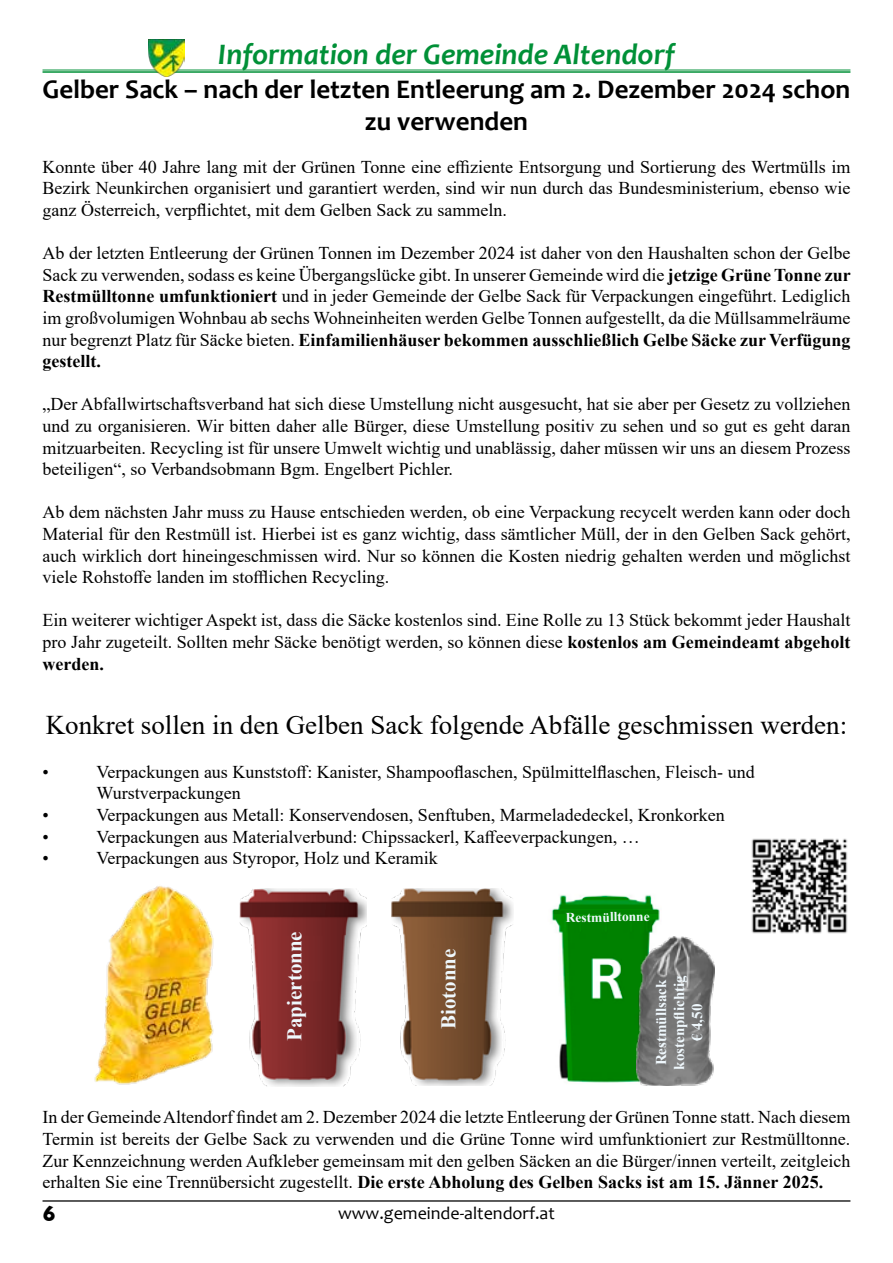
<style>
.page{position:relative;width:893px;height:1263px;background:#fff}
.page>*{position:absolute;margin:0;border:0;box-sizing:border-box;transform-origin:0 0}
.t1{font:italic 700 30px "Candara";color:#009037}
.t2{font:700 27px/32.4px "Candara";color:#000;text-align:center}
.t3{font:27px "Times New Roman";color:#000}
.t4{font:700 21px "Times New Roman";color:#eff8fd}
.t5{font:18px/21.6px "Times New Roman";color:#000;text-align:justify}
.t6{font:18px "Candara";color:#000}
.t7{font:18px "Kabana Bold Plain";color:#000}
.t8{font:700 15px/18px "Times New Roman";color:#eff8fd;text-align:center}
.t9{font:700 13.5px "Times New Roman";color:#eff8fd}
.s1{font-weight:700}
</style>
<div class="page">
<hr style="left:43px;top:70px;width:807px;height:1px;background:#009037">
<hr style="left:43px;top:71px;width:807px;height:2px;background:#009037">
<img style="left:149px;top:40px;width:36px;height:36px">
<hr style="left:43px;top:1200px;width:807px;height:1px;background:#000">
<img style="left:551px;top:895px;width:109px;height:188px">
<img style="left:94px;top:886px;width:120px;height:199px">
<img style="left:240px;top:888px;width:126px;height:198px">
<img style="left:391px;top:888px;width:122px;height:197px">
<img style="left:637px;top:937px;width:77px;height:148px">
<img style="left:751px;top:838px;width:97px;height:96px">
<h1 class="t1" style="left:218px;top:36px;width:458px">Information der Gemeinde Altendorf</h1>
<h2 class="t2" style="left:43px;top:72px;width:809px">Gelber Sack – nach der letzten Entleerung am 2. Dezember 2024 schon zu verwenden</h2>
<p class="t5" style="left:43px;top:155px;width:809px">Konnte über 40 Jahre lang mit der Grünen Tonne eine effiziente Entsorgung und Sortierung des Wertmülls im Bezirk Neunkirchen organisiert und garantiert werden, sind wir nun durch das Bundesministerium, ebenso wie ganz Österreich, verpflichtet, mit dem Gelben Sack zu sammeln.</p>
<p class="t5" style="left:43px;top:242px;width:810px">Ab der letzten Entleerung der Grünen Tonnen im Dezember 2024 ist daher von den Haushalten schon der Gelbe Sack zu verwenden, sodass es keine Übergangslücke gibt. In unserer Gemeinde wird die <span class="s1">jetzige Grüne Tonne zur Restmülltonne umfunktioniert</span> und in jeder Gemeinde der Gelbe Sack für Verpackungen eingeführt. Lediglich im großvolumigen Wohnbau ab sechs Wohneinheiten werden Gelbe Tonnen aufgestellt, da die Müllsammelräume nur begrenzt Platz für Säcke bieten. <span class="s1">Einfamilienhäuser bekommen ausschließlich Gelbe Säcke zur Verfügung gestellt.</span></p>
<p class="t5" style="left:43px;top:393px;width:809px">„Der Abfallwirtschaftsverband hat sich diese Umstellung nicht ausgesucht, hat sie aber per Gesetz zu vollziehen und zu organisieren. Wir bitten daher alle Bürger, diese Umstellung positiv zu sehen und so gut es geht daran mitzuarbeiten. Recycling ist für unsere Umwelt wichtig und unablässig, daher müssen wir uns an diesem Prozess beteiligen“, so Verbandsobmann Bgm. Engelbert Pichler.</p>
<p class="t5" style="left:43px;top:501px;width:809px">Ab dem nächsten Jahr muss zu Hause entschieden werden, ob eine Verpackung recycelt werden kann oder doch Material für den Restmüll ist. Hierbei ist es ganz wichtig, dass sämtlicher Müll, der in den Gelben Sack gehört, auch wirklich dort hineingeschmissen wird. Nur so können die Kosten niedrig gehalten werden und möglichst viele Rohstoffe landen im stofflichen Recycling.</p>
<p class="t5" style="left:43px;top:609px;width:809px">Ein weiterer wichtiger Aspekt ist, dass die Säcke kostenlos sind. Eine Rolle zu 13 Stück bekommt jeder Haushalt pro Jahr zugeteilt. Sollten mehr Säcke benötigt werden, so können diese <span class="s1">kostenlos am Gemeindeamt abgeholt werden.</span></p>
<h2 class="t3" style="left:46px;top:706px;width:803px">Konkret sollen in den Gelben Sack folgende Abfälle geschmissen werden:</h2>
<p class="t5" style="left:43px;top:760px;width:8px">•</p>
<p class="t5" style="left:97px;top:760px;width:660px">Verpackungen aus Kunststoff: Kanister, Shampooflaschen, Spülmittelflaschen, Fleisch- und<br>Wurstverpackungen</p>
<p class="t5" style="left:43px;top:803px;width:8px">•</p>
<p class="t5" style="left:97px;top:803px;width:630px">Verpackungen aus Metall: Konservendosen, Senftuben, Marmeladedeckel, Kronkorken</p>
<p class="t5" style="left:43px;top:825px;width:8px">•</p>
<p class="t5" style="left:97px;top:825px;width:545px">Verpackungen aus Materialverbund: Chipssackerl, Kaffeeverpackungen, …</p>
<p class="t5" style="left:43px;top:847px;width:8px">•</p>
<p class="t5" style="left:97px;top:847px;width:343px">Verpackungen aus Styropor, Holz und Keramik</p>
<p class="t4" style="left:279px;top:1041px;width:111px;rotate:-90deg">Papiertonne</p>
<p class="t4" style="left:433px;top:1029px;width:82px;rotate:-90deg">Biotonne</p>
<p class="t9" style="left:566px;top:908px;width:85px;rotate:-1deg">Restmülltonne</p>
<p class="t8" style="left:652px;top:1070px;width:96px;rotate:-90deg">Restmüllsack kostenpflichtig € 4,50</p>
<p class="t5" style="left:43px;top:1106px;width:809px">In der Gemeinde Altendorf findet am 2. Dezember 2024 die letzte Entleerung der Grünen Tonne statt. Nach diesem Termin ist bereits der Gelbe Sack zu verwenden und die Grüne Tonne wird umfunktioniert zur Restmülltonne.<br>Zur Kennzeichnung werden Aufkleber gemeinsam mit den gelben Säcken an die Bürger/innen verteilt, zeitgleich erhalten Sie eine Trennübersicht zugestellt. <span class="s1">Die erste Abholung des Gelben Sacks ist am 15. Jänner 2025.</span></p>
<p class="t7" style="left:43px;top:1201px;width:15px">6</p>
<p class="t6" style="left:338px;top:1201px;width:218px">www.gemeinde-altendorf.at</p>
</div>
